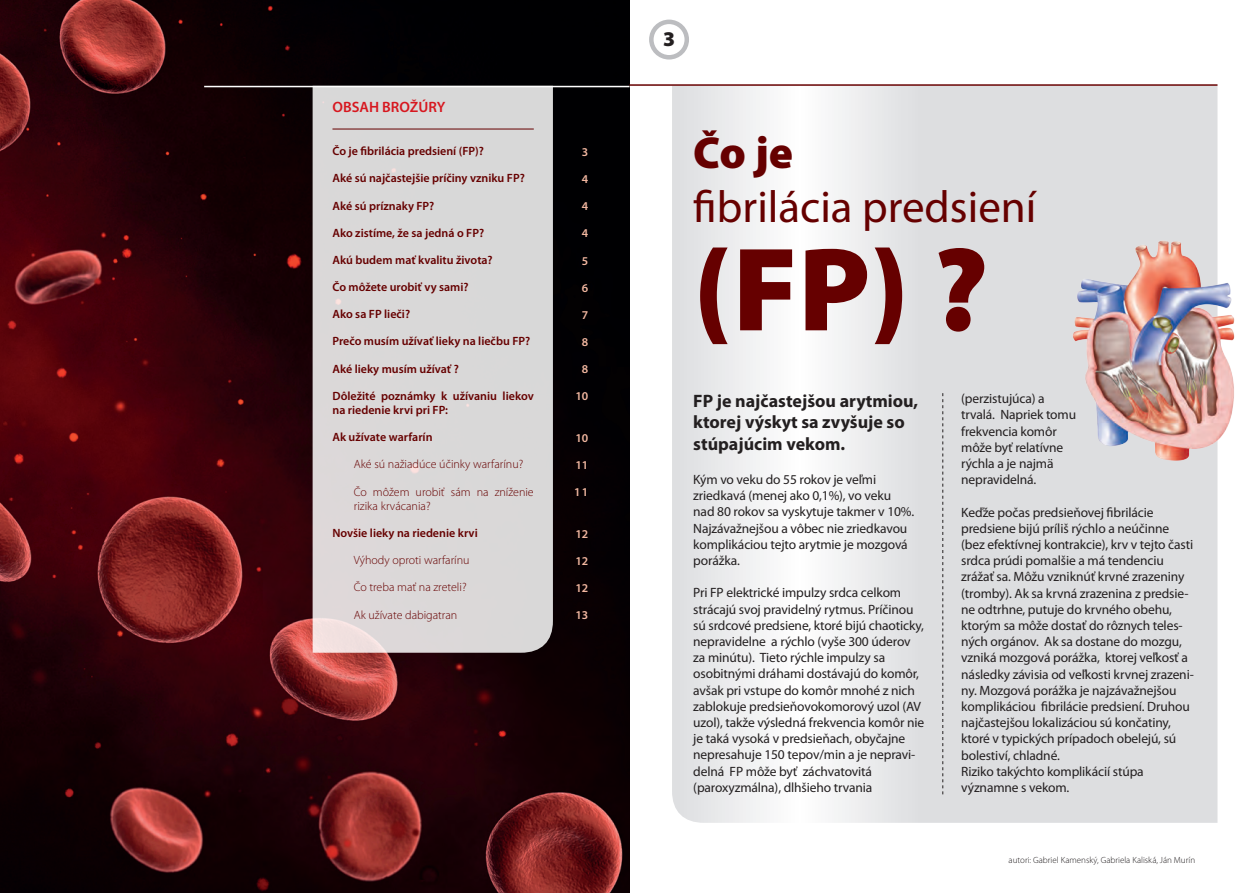
<style>
.page{position:relative;width:1259px;height:893px;background:#fff}
.page>*{position:absolute;margin:0;border:0;box-sizing:border-box;transform-origin:0 0}
.t1{font:900 120px "Myriad Pro";color:#600}
.t2{font:45px "Myriad Pro";color:#600}
.t3{font:900 45px "Myriad Pro";color:#600}
.t4{font:900 21px "Myriad Pro";color:#231f20}
.t5{font:700 18px/21.6px "Myriad Pro";color:#231f20}
.t6{font:600 15px "Myriad Pro";color:#d7171f}
.t7{font:13.5px/16.2px "Myriad Pro";letter-spacing:-.01em;color:#231f20}
.t8{font:600 12px/14.4px "Myriad Pro";color:#600}
.t9{font:300 12px/14.4px "Myriad Pro";color:#600}
.t10{font:600 12px "Myriad Pro";color:#f3b8a1}
.t11{font:300 9px "Myriad Pro";color:#231f20}
</style>
<div class="page">
<svg style="left:672px;top:86px;width:545px;height:737px"></svg>
<img style="left:0;top:0;width:629px;height:893px">
<div style="left:313px;top:87px;width:240px;height:566px;background:#d9d8d8"></div>
<hr style="left:204px;top:86px;width:425px;height:1px;background:#fff">
<hr style="left:332px;top:129px;width:202px;height:1px;background:#600">
<div style="left:649px;top:20px;width:40px;height:40px;border:4px solid #bcbdc0;border-radius:50%"></div>
<hr style="left:629px;top:84px;width:588px;height:2px;background:#600">
<img style="left:1071px;top:239px;width:164px;height:223px">
<svg style="left:942px;top:393px;width:1px;height:401px"></svg>
<p class="t6" style="left:332px;top:97px;width:114px">OBSAH BROŽÚRY</p>
<p class="t8" style="left:332px;top:144px;width:153px">Čo je fibrilácia predsiení (FP)?</p>
<p class="t8" style="left:332px;top:171px;width:194px">Aké sú najčastejšie príčiny vzniku FP?</p>
<p class="t8" style="left:332px;top:198px;width:103px">Aké sú príznaky FP?</p>
<p class="t8" style="left:332px;top:225px;width:153px">Ako zistíme, že sa jedná o FP?</p>
<p class="t8" style="left:332px;top:252px;width:162px">Akú budem mať kvalitu života?</p>
<p class="t8" style="left:332px;top:279px;width:138px">Čo môžete urobiť vy sami?</p>
<p class="t8" style="left:332px;top:307px;width:79px">Ako sa FP lieči?</p>
<p class="t8" style="left:332px;top:334px;width:199px">Prečo musím užívať lieky na liečbu FP?</p>
<p class="t8" style="left:332px;top:361px;width:128px">Aké lieky musím užívať ?</p>
<p class="t8" style="left:332px;top:388px;width:203px">Dôležité poznámky k užívaniu liekov na riedenie krvi pri FP:</p>
<p class="t8" style="left:332px;top:430px;width:102px">Ak užívate warfarín</p>
<p class="t9" style="left:354px;top:457px;width:171px">Aké sú nažiadúce účinky warfarínu?</p>
<p class="t9" style="left:354px;top:485px;width:182px">Čo môžem urobiť sám na zníženie rizika krvácania?</p>
<p class="t8" style="left:332px;top:526px;width:147px">Novšie lieky na riedenie krvi</p>
<p class="t9" style="left:354px;top:553px;width:117px">Výhody oproti warfarínu</p>
<p class="t9" style="left:354px;top:580px;width:114px">Čo treba mať na zreteli?</p>
<p class="t9" style="left:354px;top:608px;width:105px">Ak užívate dabigatran</p>
<p class="t10" style="left:582px;top:144px;width:8px">3</p>
<p class="t10" style="left:582px;top:171px;width:8px">4</p>
<p class="t10" style="left:582px;top:199px;width:8px">4</p>
<p class="t10" style="left:582px;top:226px;width:8px">4</p>
<p class="t10" style="left:582px;top:253px;width:8px">5</p>
<p class="t10" style="left:582px;top:280px;width:8px">6</p>
<p class="t10" style="left:582px;top:307px;width:8px">7</p>
<p class="t10" style="left:582px;top:334px;width:8px">8</p>
<p class="t10" style="left:582px;top:362px;width:8px">8</p>
<p class="t10" style="left:575px;top:389px;width:14px">10</p>
<p class="t10" style="left:575px;top:430px;width:14px">10</p>
<p class="t10" style="left:575px;top:457px;width:14px">11</p>
<p class="t10" style="left:574px;top:485px;width:16px">11</p>
<p class="t10" style="left:575px;top:526px;width:14px">12</p>
<p class="t10" style="left:575px;top:553px;width:14px">12</p>
<p class="t10" style="left:575px;top:580px;width:14px">12</p>
<p class="t10" style="left:575px;top:608px;width:14px">13</p>
<h3 class="t4" style="left:663px;top:27px;width:14px">3</h3>
<h2 class="t3" style="left:693px;top:128px;width:101px">Čo je</h2>
<h2 class="t2" style="left:693px;top:179px;width:344px">fibrilácia predsiení</h2>
<h1 class="t1" style="left:693px;top:222px;width:297px">(FP) ?</h1>
<h3 class="t5" style="left:693px;top:389px;width:226px">FP je najčastejšou arytmiou, ktorej výskyt sa zvyšuje so stúpajúcim vekom.</h3>
<p class="t7" style="left:693px;top:471px;width:222px">Kým vo veku do 55 rokov je veľmi zriedkavá (menej ako 0,1%), vo veku nad 80 rokov sa vyskytuje takmer v 10%.<br>Najzávažnejšou a vôbec nie zriedkavou komplikáciou tejto arytmie je mozgová porážka.</p>
<p class="t7" style="left:693px;top:585px;width:232px">Pri FP elektrické impulzy srdca celkom strácajú svoj pravidelný rytmus. Príčinou sú srdcové predsiene, ktoré bijú chaoticky, nepravidelne a rýchlo (vyše 300 úderov za minútu). Tieto rýchle impulzy sa osobitnými dráhami dostávajú do komôr, avšak pri vstupe do komôr mnohé z nich zablokuje predsieňovokomorový uzol (AV uzol), takže výsledná frekvencia komôr nie je taká vysoká v predsieňach, obyčajne nepresahuje 150 tepov/min a je nepravi&shy;delná FP môže byť záchvatovitá (paroxyzmálna), dlhšieho trvania</p>
<p class="t7" style="left:961px;top:390px;width:116px">(perzistujúca) a trvalá. Napriek tomu frekvencia komôr môže byť relatívne rýchla a je najmä nepravidelná.</p>
<p class="t7" style="left:961px;top:504px;width:234px">Keďže počas predsieňovej fibrilácie predsiene bijú príliš rýchlo a neúčinne (bez efektívnej kontrakcie), krv v tejto časti srdca prúdi pomalšie a má tendenciu zrážať sa. Môžu vzniknúť krvné zrazeniny (tromby). Ak sa krvná zrazenina z predsie&shy;ne odtrhne, putuje do krvného obehu, ktorým sa môže dostať do rôznych teles&shy;ných orgánov. Ak sa dostane do mozgu, vzniká mozgová porážka, ktorej veľkosť a následky závisia od veľkosti krvnej zrazeni&shy;ny. Mozgová porážka je najzávažnejšou komplikáciou fibrilácie predsiení. Druhou najčastejšou lokalizáciou sú končatiny, ktoré v typických prípadoch obelejú, sú bolestiví, chladné.<br>Riziko takýchto komplikácií stúpa významne s vekom.</p>
<p class="t11" style="left:1008px;top:855px;width:188px">autori: Gabriel Kamenský, Gabriela Kaliská, Ján Murín</p>
</div>
